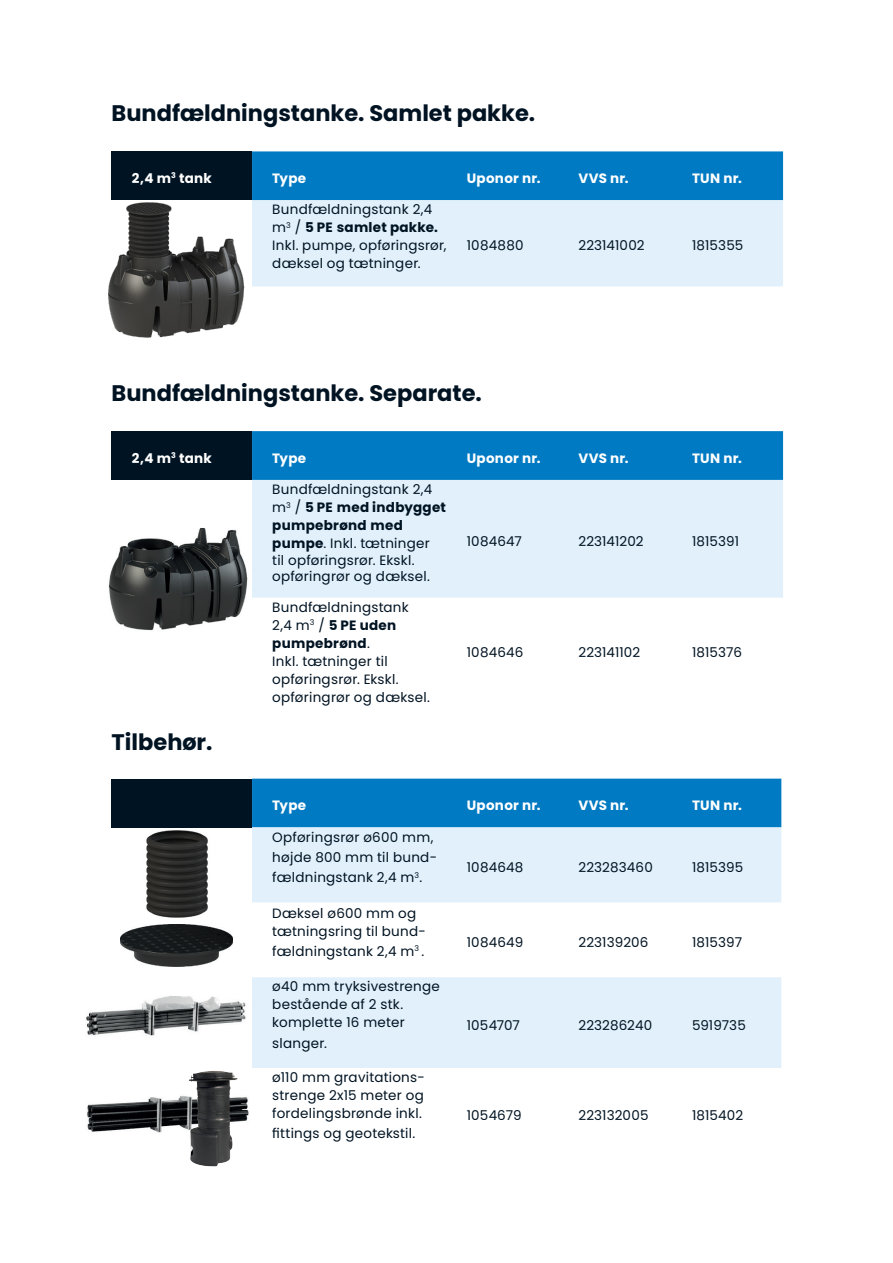
<style>
.page{position:relative;width:893px;height:1263px;background:#fff}
.page>*{position:absolute;margin:0;border:0;box-sizing:border-box;transform-origin:0 0}
.Subhead_-_15pt{font:700 22.5px "Poppins";color:#001322}
.Body_Copy_-_9pt{font:13.5px/18px "Poppins";letter-spacing:.02em;color:#001322}
.Body_Copy_-_9pt-2{font:700 13.5px "Poppins";letter-spacing:.02em;color:#fff}
.s1{font-weight:700}
</style>
<div class="page">
<img style="left:108px;top:528px;width:140px;height:103px">
<img style="left:108px;top:196px;width:161px;height:142px">
<img style="left:120px;top:924px;width:113px;height:43px">
<img style="left:141px;top:827px;width:76px;height:91px">
<img style="left:86px;top:996px;width:160px;height:79px">
<img style="left:87px;top:1081px;width:162px;height:86px">
<img style="left:189px;top:1071px;width:21px;height:88px">
<div style="left:112px;top:779px;width:140px;height:48px;background:#001322"></div>
<div style="left:252px;top:779px;width:529px;height:48px;background:#007ac2"></div>
<svg style="left:252px;top:827px;width:529px;height:241px;fill:#e1f0fa"></svg>
<div style="left:112px;top:431px;width:140px;height:49px;background:#001322"></div>
<div style="left:252px;top:431px;width:531px;height:49px;background:#007ac2"></div>
<div style="left:252px;top:480px;width:531px;height:118px;background:#e1f0fa"></div>
<div style="left:112px;top:151px;width:140px;height:49px;background:#001322"></div>
<div style="left:252px;top:151px;width:531px;height:49px;background:#007ac2"></div>
<div style="left:252px;top:200px;width:531px;height:86px;background:#e1f0fa"></div>
<p class="Subhead_-_15pt" style="left:112px;top:100px;width:425px">Bundfældningstanke. Samlet pakke.</p>
<p class="Body_Copy_-_9pt-2" style="left:132px;top:170px;width:82px">2,4 m<sup>3</sup> tank</p>
<p class="Body_Copy_-_9pt-2" style="left:272px;top:170px;width:35px">Type</p>
<p class="Body_Copy_-_9pt-2" style="left:467px;top:170px;width:75px">Uponor nr.</p>
<p class="Body_Copy_-_9pt-2" style="left:578px;top:170px;width:52px">VVS nr.</p>
<p class="Body_Copy_-_9pt-2" style="left:692px;top:170px;width:51px">TUN nr.</p>
<p class="Body_Copy_-_9pt" style="left:272px;top:201px;width:176px">Bundfældningstank 2,4 m<sup>3</sup> / <span class="s1">5 PE samlet pakke.<br></span>Inkl. pumpe, opføringsrør, dæksel og tætninger.</p>
<p class="Body_Copy_-_9pt" style="left:467px;top:237px;width:58px">1084880</p>
<p class="Body_Copy_-_9pt" style="left:578px;top:237px;width:68px">223141002</p>
<p class="Body_Copy_-_9pt" style="left:692px;top:237px;width:53px">1815355</p>
<p class="Subhead_-_15pt" style="left:112px;top:380px;width:372px">Bundfældningstanke. Separate.</p>
<p class="Body_Copy_-_9pt-2" style="left:132px;top:450px;width:82px">2,4 m<sup>3</sup> tank</p>
<p class="Body_Copy_-_9pt-2" style="left:272px;top:450px;width:35px">Type</p>
<p class="Body_Copy_-_9pt-2" style="left:467px;top:450px;width:75px">Uponor nr.</p>
<p class="Body_Copy_-_9pt-2" style="left:578px;top:450px;width:52px">VVS nr.</p>
<p class="Body_Copy_-_9pt-2" style="left:692px;top:450px;width:51px">TUN nr.</p>
<p class="Body_Copy_-_9pt" style="left:272px;top:480px;width:175px">Bundfældningstank 2,4 m<sup>3</sup> / <span class="s1">5 PE med indbygget pumpebrønd med pumpe</span>. Inkl. tætninger</p>
<p class="Body_Copy_-_9pt" style="left:272px;top:552px;width:159px;line-height:16.5px">til opføringsrør. Ekskl. opføringrør og dæksel.</p>
<p class="Body_Copy_-_9pt" style="left:467px;top:532px;width:57px">1084647</p>
<p class="Body_Copy_-_9pt" style="left:578px;top:532px;width:67px">223141202</p>
<p class="Body_Copy_-_9pt" style="left:692px;top:532px;width:49px">1815391</p>
<p class="Subhead_-_15pt" style="left:112px;top:729px;width:103px">Tilbehør.</p>
<p class="Body_Copy_-_9pt" style="left:272px;top:598px;width:159px">Bundfældningstank<br>2,4 m<sup>3</sup> / <span class="s1">5 PE uden pumpebrønd</span>.<br>Inkl. tætninger til opføringsrør. Ekskl. opføringrør og dæksel.</p>
<p class="Body_Copy_-_9pt" style="left:467px;top:643px;width:58px">1084646</p>
<p class="Body_Copy_-_9pt" style="left:578px;top:643px;width:63px">223141102</p>
<p class="Body_Copy_-_9pt" style="left:692px;top:643px;width:51px">1815376</p>
<p class="Body_Copy_-_9pt-2" style="left:272px;top:797px;width:35px">Type</p>
<p class="Body_Copy_-_9pt-2" style="left:467px;top:797px;width:75px">Uponor nr.</p>
<p class="Body_Copy_-_9pt-2" style="left:578px;top:797px;width:52px">VVS nr.</p>
<p class="Body_Copy_-_9pt-2" style="left:692px;top:797px;width:51px">TUN nr.</p>
<p class="Body_Copy_-_9pt" style="left:272px;top:827px;width:166px;line-height:20.2px">Opføringsrør ø600 mm, højde 800 mm til bund&shy;fældningstank 2,4 m<sup>3</sup>.</p>
<p class="Body_Copy_-_9pt" style="left:467px;top:858px;width:58px">1084648</p>
<p class="Body_Copy_-_9pt" style="left:578px;top:858px;width:76px">223283460</p>
<p class="Body_Copy_-_9pt" style="left:692px;top:858px;width:53px">1815395</p>
<p class="Body_Copy_-_9pt" style="left:272px;top:904px;width:155px">Dæksel ø600 mm og tætningsring til bund-</p>
<p class="Body_Copy_-_9pt" style="left:272px;top:942px;width:154px">fældningstank 2,4 m<sup>3</sup> .</p>
<p class="Body_Copy_-_9pt" style="left:272px;top:978px;width:169px">ø40 mm tryksivestrenge bestående af 2 stk. komplette 16 meter</p>
<p class="Body_Copy_-_9pt" style="left:272px;top:1034px;width:56px">slanger.</p>
<p class="Body_Copy_-_9pt" style="left:272px;top:1068px;width:154px;text-align:justify">ø110 mm gravitations&shy;strenge 2x15 meter og fordelingsbrønde inkl.</p>
<p class="Body_Copy_-_9pt" style="left:272px;top:1125px;width:145px">fittings og geotekstil.</p>
<p class="Body_Copy_-_9pt" style="left:467px;top:933px;width:58px">1084649</p>
<p class="Body_Copy_-_9pt" style="left:578px;top:933px;width:72px">223139206</p>
<p class="Body_Copy_-_9pt" style="left:692px;top:933px;width:52px">1815397</p>
<p class="Body_Copy_-_9pt" style="left:467px;top:1016px;width:55px">1054707</p>
<p class="Body_Copy_-_9pt" style="left:578px;top:1016px;width:75px">223286240</p>
<p class="Body_Copy_-_9pt" style="left:692px;top:1016px;width:55px">5919735</p>
<p class="Body_Copy_-_9pt" style="left:467px;top:1107px;width:56px">1054679</p>
<p class="Body_Copy_-_9pt" style="left:578px;top:1107px;width:72px">223132005</p>
<p class="Body_Copy_-_9pt" style="left:692px;top:1107px;width:53px">1815402</p>
</div>
